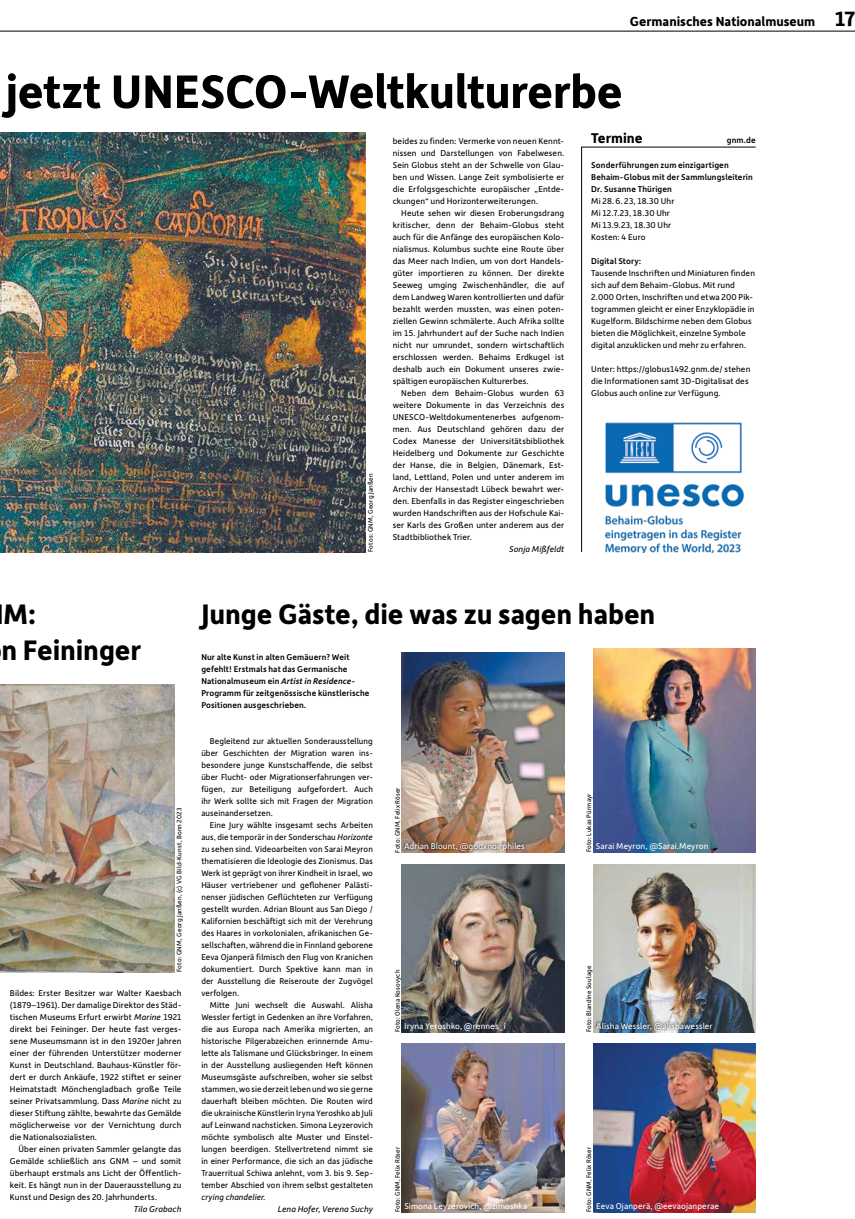
<style>
.page{position:relative;width:855px;height:1219px;background:#fff}
.page>*{position:absolute;margin:0;border:0;box-sizing:border-box;transform-origin:0 0}
.t1{font:700 50px "Depot New";letter-spacing:-.01em;color:#000}
.t2{font:700 30px/36px "Depot New";letter-spacing:-.005em;color:#000}
.t3{font:700 15px "Depot New";color:#000}
.t4{font:700 14px "Depot New";color:#000}
.t5{font:9px/12px "Depot New";letter-spacing:.01em;color:#000;text-align:justify}
.t6{font:500 9px/12px "Depot New";letter-spacing:.01em;color:#000}
.t7{font:9px "Depot New";letter-spacing:.01em;color:#fff}
.t8{font:italic 9px "Depot New";letter-spacing:.005em;color:#000}
.t9{font:7px "Depot New";letter-spacing:.02em;color:#000}
.s1{font-size:22px}
.s2{font-style:italic}
</style>
<div class="page">
<hr style="left:0;top:31px;width:855px;height:1px;background:#000">
<img style="left:0;top:132px;width:366px;height:420px">
<img style="left:0;top:684px;width:175px;height:288px">
<svg style="left:581px;top:147px;width:175px;height:405px"></svg>
<img style="left:402px;top:653px;width:162px;height:199px">
<img style="left:593px;top:648px;width:162px;height:204px">
<img style="left:402px;top:864px;width:162px;height:168px">
<img style="left:593px;top:864px;width:162px;height:168px">
<img style="left:402px;top:1044px;width:162px;height:168px">
<img style="left:593px;top:1044px;width:162px;height:168px">
<img style="left:591px;top:420px;width:164px;height:132px">
<svg style="left:401px;top:840px;width:126px;height:14px;background:#997d6a"></svg>
<svg style="left:593px;top:1019px;width:122px;height:14px;background:#576d7f"></svg>
<h3 class="t4" style="left:630px;top:12px;width:226px">Germanisches Nationalmuseum <span class="s1">17</span></h3>
<h1 class="t1" style="left:6px;top:59px;width:618px">jetzt UNESCO-Weltkulturerbe</h1>
<p class="t9" style="left:366px;top:552px;width:80px;rotate:-90deg">Fotos: GNM, Georg Janßen</p>
<p class="t5" style="left:393px;top:135px;width:173px">beides zu finden: Vermerke von neuen Kennt&shy;nissen und Darstellungen von Fabelwesen.<br>Sein Globus steht an der Schwelle von Glau&shy;ben und Wissen. Lange Zeit symbolisierte er die Erfolgsgeschichte europäischer „Entde&shy;ckungen“ und Horizonterweiterungen.</p>
<p class="t5" style="left:393px;top:207px;width:173px;text-indent:9px">Heute sehen wir diesen Eroberungsdrang kritischer, denn der Behaim- Globus steht auch für die Anfänge des europäischen Kolo&shy;nialismus. Kolumbus suchte eine Route über das Meer nach Indien, um von dort Handels&shy;güter importieren zu können. Der direkte Seeweg umging Zwischenhändler, die auf dem Landweg Waren kontrollierten und dafür bezahlt werden mussten, was einen poten&shy;ziellen Gewinn schmälerte. Auch Afrika sollte im 15. Jahrhundert auf der Suche nach Indien nicht nur umrundet, sondern wirtschaftlich erschlossen werden. Behaims Erdkugel ist deshalb auch ein Dokument unseres zwie&shy;spältigen europäischen Kulturerbes.</p>
<p class="t5" style="left:393px;top:387px;width:173px;text-indent:9px">Neben dem Behaim-Globus wurden 63 weitere Dokumente in das Verzeichnis des UNESCO-Weltdokumentenerbes aufgenom&shy;men. Aus Deutschland gehören dazu der Codex Manesse der Universitätsbibliothek Heidelberg und Dokumente zur Geschichte der Hanse, die in Belgien, Dänemark, Est&shy;land, Lettland, Polen und unter anderem im Archiv der Hansestadt Lübeck bewahrt wer&shy;den. Ebenfalls in das Register eingeschrieben wurden Handschriften aus der Hofschule Kai&shy;ser Karls des Großen unter anderem aus der Stadtbibliothek Trier.</p>
<p class="t8" style="left:509px;top:543px;width:57px">Sonja Mißfeldt</p>
<h3 class="t3" style="left:591px;top:129px;width:53px">Termine</h3>
<p class="t6" style="left:727px;top:134px;width:30px">gnm.de</p>
<p class="t6" style="left:591px;top:159px;width:163px">Sonderführungen zum einzigartigen<br>Behaim-Globus mit der Sammlungsleiterin<br>Dr. Susanne Thürigen</p>
<p class="t5" style="left:591px;top:195px;width:85px;text-align:left">Mi 28.6. 23, 18.30 Uhr<br>Mi 12.7.23, 18.30 Uhr<br>Mi 13.9.23, 18.30 Uhr<br>Kosten: 4 Euro</p>
<p class="t6" style="left:591px;top:255px;width:52px">Digital Story:</p>
<p class="t5" style="left:591px;top:267px;width:165px;text-align:left">Tausende Inschriften und Miniaturen finden sich auf dem Behaim-Globus. Mit rund 2.000 Orten, Inschriften und etwa 200 Pik&shy;togrammen gleicht er einer Enzyklopädie in Kugelform. Bildschirme neben dem Globus bieten die Möglichkeit, einzelne Symbole digital anzuklicken und mehr zu erfahren.</p>
<p class="t5" style="left:591px;top:363px;width:161px;text-align:left">Unter: https://globus1492.gnm.de/ stehen die Informationen samt 3D- Digitalisat des<br>Globus auch online zur Verfügung.</p>
<h2 class="t2" style="left:1px;top:595px;width:141px">M:<br>n Feininger</h2>
<p class="t9" style="left:175px;top:972px;width:166px;rotate:-90deg">Foto: GNM, Georg Janßen, (c) VG Bild- Kunst, Bonn 2023</p>
<p class="t5" style="left:10px;top:987px;width:173px">Bildes: Erster Besitzer war Walter Kaesbach (1879–1961). Der damalige Direktor des Städ&shy;tischen Museums Erfurt erwirbt <span class="s2">Marine</span> 1921 direkt bei Feininger. Der heute fast verges&shy;sene Museumsmann ist in den 1920er Jahren einer der führenden Unterstützer moderner Kunst in Deutschland. Bauhaus- Künstler för&shy;dert er durch Ankäufe, 1922 stiftet er seiner Heimatstadt Mönchengladbach große Teile seiner Privatsammlung. Dass <span class="s2">Marine</span> nicht zu dieser Stiftung zählte, bewahrte das Gemälde möglicherweise vor der Vernichtung durch die Nationalsozialisten.</p>
<p class="t5" style="left:10px;top:1143px;width:173px;text-indent:9px">Über einen privaten Sammler gelangte das Gemälde schließlich ans GNM – und somit überhaupt erstmals ans Licht der Öffentlich&shy;keit. Es hängt nun in der Dauerausstellung zu Kunst und Design des 20. Jahrhunderts.</p>
<p class="t8" style="left:134px;top:1203px;width:49px">Tilo Grabach</p>
<h2 class="t2" style="left:201px;top:595px;width:455px">Junge Gäste, die was zu sagen haben</h2>
<p class="t6" style="left:201px;top:651px;width:170px">Nur alte Kunst in alten Gemäuern? Weit gefehlt! Erstmals hat das Germanische Nationalmuseum ein <span class="s2">Artist in Residence</span>-Programm für zeitgenössische künstlerische Positionen ausgeschrieben.</p>
<p class="t5" style="left:201px;top:735px;width:173px;text-indent:9px">Begleitend zur aktuellen Sonderausstellung über Geschichten der Migration waren ins&shy;besondere junge Kunstschaffende, die selbst über Flucht- oder Migrationserfahrungen ver&shy;fügen, zur Beteiligung aufgefordert. Auch ihr Werk sollte sich mit Fragen der Migration auseinandersetzen.</p>
<p class="t5" style="left:201px;top:819px;width:173px;text-indent:9px">Eine Jury wählte insgesamt sechs Arbeiten aus, die temporär in der Sonderschau <span class="s2">Horizonte </span>zu sehen sind. Videoarbeiten von Sarai Meyron thematisieren die Ideologie des Zionismus. Das Werk ist geprägt von ihrer Kindheit in Israel, wo Häuser vertriebener und geflohener Palästi&shy;nenser jüdischen Geflüchteten zur Verfügung gestellt wurden. Adrian Blount aus San Diego / Kalifornien beschäftigt sich mit der Verehrung des Haares in vorkolonialen, afrikanischen Ge&shy;sellschaften, während die in Finnland geborene Eeva Ojanperä filmisch den Flug von Kranichen dokumentiert. Durch Spektive kann man in der Ausstellung die Reiseroute der Zugvögel verfolgen.</p>
<p class="t5" style="left:201px;top:999px;width:173px;text-indent:9px">Mitte Juni wechselt die Auswahl. Alisha Wessler fertigt in Gedenken an ihre Vorfahren, die aus Europa nach Amerika migrierten, an historische Pilgerabzeichen erinnernde Amu&shy;lette als Talismane und Glücksbringer. In einem in der Ausstellung ausliegenden Heft können Museumsgäste aufschreiben, woher sie selbst stammen, wo sie derzeit leben und wo sie gerne dauerhaft bleiben möchten. Die Routen wird die ukrainische Künstlerin Iryna Yeroshko ab Juli auf Leinwand nachsticken. Simona Leyzerovich möchte symbolisch alte Muster und Einstel&shy;lungen beerdigen. Stellvertretend nimmt sie in einer Performance, die sich an das jüdische Trauerritual Schiwa anlehnt, vom 3. bis 9. Sep&shy;tember Abschied von ihrem selbst gestalteten</p>
<p class="t8" style="left:201px;top:1191px;width:66px">crying chandelier.</p>
<p class="t8" style="left:278px;top:1203px;width:97px">Lena Hofer, Verena Suchy</p>
<p class="t9" style="left:393px;top:853px;width:67px;rotate:-90deg">Foto: GNM, Felix Röser</p>
<p class="t9" style="left:584px;top:852px;width:60px;rotate:-90deg">Foto: Lukas Pürmayr</p>
<p class="t7" style="left:404px;top:840px;width:122px">Adrian Blount, @godxnoirphiles</p>
<p class="t7" style="left:596px;top:840px;width:114px">Sarai Meyron, @Sarai.Meyron</p>
<p class="t9" style="left:584px;top:1032px;width:68px;rotate:-90deg">Foto: Blandine Soulage</p>
<p class="t9" style="left:393px;top:1032px;width:64px;rotate:-90deg">Foto: Olena Kosovych</p>
<p class="t7" style="left:404px;top:1020px;width:103px">Iryna Yeroshko, @rennes_i</p>
<p class="t7" style="left:596px;top:1020px;width:118px">Alisha Wessler, @alishawessler</p>
<p class="t9" style="left:393px;top:1212px;width:67px;rotate:-90deg">Foto: GNM, Felix Röser</p>
<p class="t9" style="left:584px;top:1212px;width:67px;rotate:-90deg">Foto: GNM, Felix Röser</p>
<p class="t7" style="left:404px;top:1200px;width:124px">Simona Leyzerovich, @zimoshka</p>
<p class="t7" style="left:596px;top:1200px;width:125px">Eeva Ojanperä, @eevaojanperae</p>
</div>
